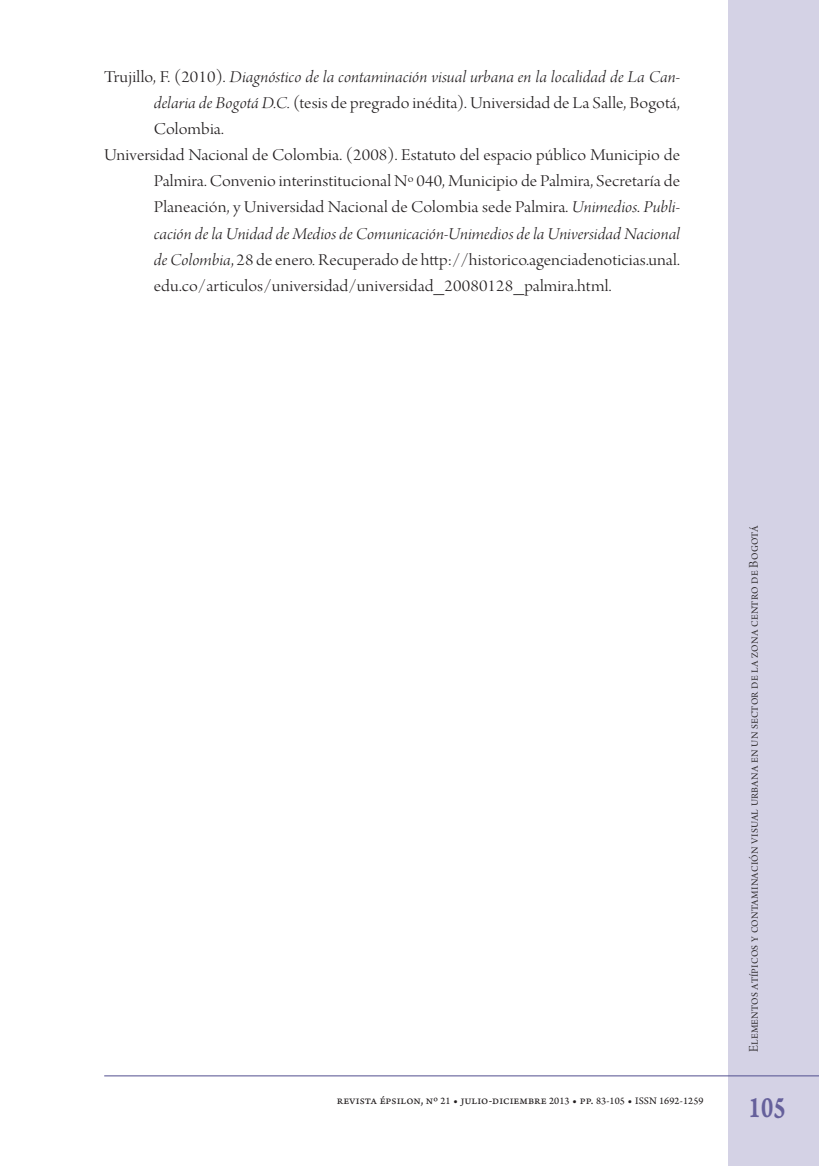
<style>
.page{position:relative;width:819px;height:1166px;background:#fff}
.page>*{position:absolute;margin:0;border:0;box-sizing:border-box;transform-origin:0 0}
.t1{font:31.5px "Arno Pro Smbd Caption";color:#65609b;scale:.75 1}
.t2{font:17.5px/26.1px "Arno Pro Light Display";letter-spacing:.005em;color:#231f20;scale:1.1 1}
.t3{font:17.5px "Arno Pro Light Italic Display";color:#231f20;scale:1.1 1}
.t4{font:14px "Arno Pro Light Display";color:#231f20}
.t5{font:12.25px "Arno Pro Sm Text";letter-spacing:.01em;color:#231f20}
.s1{font-family:"Arno Pro Light Display"}
.s2{font-family:"Arno Pro Light Italic Display"}
.s3{font-size:10.5px}
</style>
<div class="page">
<div style="left:728px;top:0;width:91px;height:1166px;background:#d4d2e5"></div>
<hr style="left:104px;top:1075px;width:715px;height:1px;background:#514e8f">
<p class="t3" style="left:104px;top:67px;width:525px"><span class="s1">Trujillo, F. (2010).</span> Diagnóstico de la contaminación visual urbana en la localidad de La Can-</p>
<p class="t2" style="left:154px;top:91px;width:479px"><span class="s2">delaria de Bogotá D.C.</span> (tesis de pregrado inédita). Universidad de La Salle, Bogotá,</p>
<p class="t2" style="left:154px;top:117px;width:65px">Colombia.</p>
<p class="t2" style="left:104px;top:143px;width:525px">Universidad Nacional de Colombia. (2008). Estatuto del espacio público Municipio de</p>
<p class="t2" style="left:154px;top:169px;width:480px">Palmira. Convenio interinstitucional Nº 040, Municipio de Palmira, Secretaría de</p>
<p class="t2" style="left:154px;top:195px;width:480px">Planeación, y Universidad Nacional de Colombia sede Palmira. <span class="s2">Unimedios</span>. <span class="s2">Publi-</span></p>
<p class="t3" style="left:154px;top:224px;width:479px">cación de la Unidad de Medios de Comunicación-Unimedios de la Universidad Nacional</p>
<p class="t2" style="left:154px;top:248px;width:480px"><span class="s2">de Colombia</span>, 28 de enero<span class="s2">.</span> Recuperado de http://historico.agenciadenoticias.unal. edu.co/articulos/universidad/universidad_20080128_palmira.html.</p>
<p class="t5" style="left:337px;top:1093px;width:368px">revista épsilon, nº <span class="s3">21</span> • julio-diciembre <span class="s3">2013</span> • pp. <span class="s3">83-105</span> • <span class="s3">ISSN 1692-1259</span></p>
<p class="t4" style="left:746px;top:1052px;width:528px;rotate:-90deg">Elementos atípicos y contaminación visual urbana en un sector de la zona centro de Bogotá</p>
<h1 class="t1" style="left:748px;top:1088px;width:51px">105</h1>
</div>
